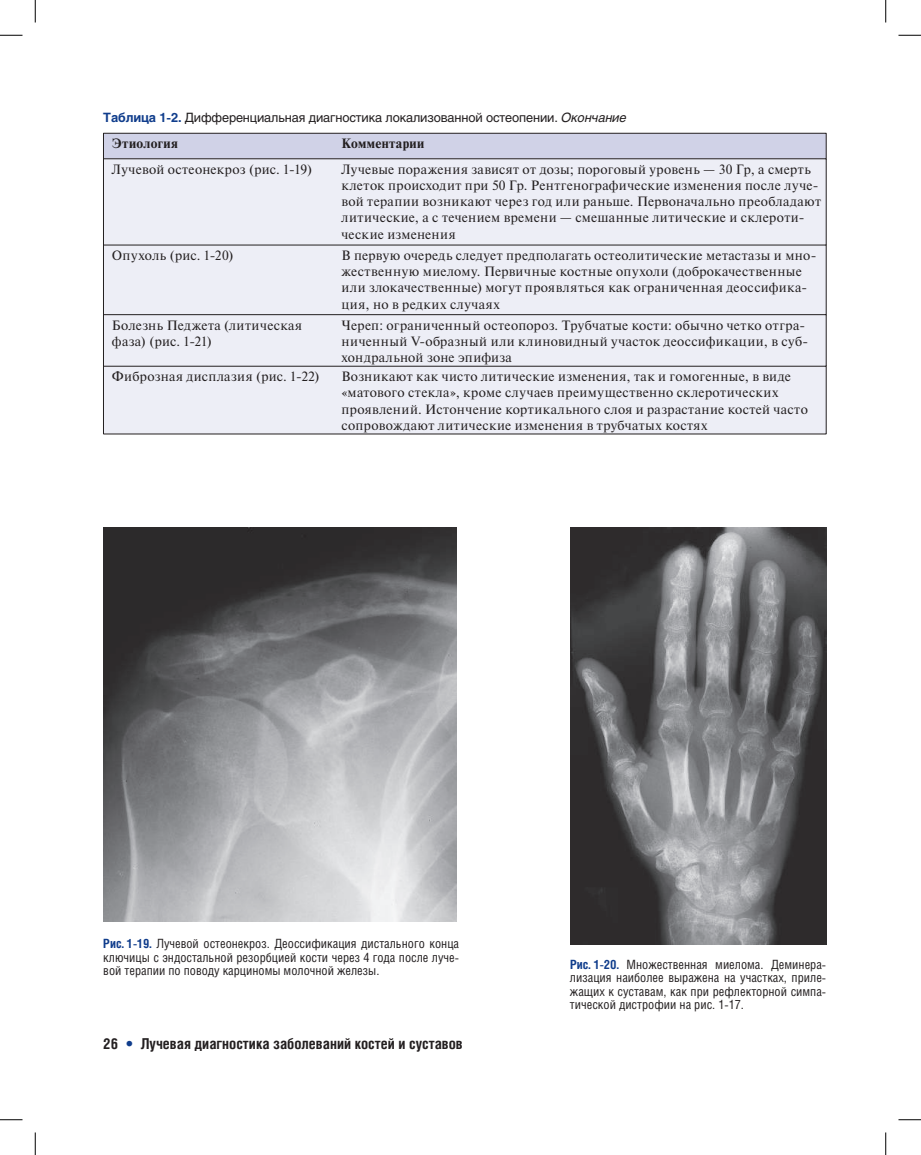
<style>
.page{position:relative;width:921px;height:1155px;background:#fff}
.page>*{position:absolute;margin:0;border:0;box-sizing:border-box;transform-origin:0 0}
.t1{font:700 15px "Helios Cond";color:#231f20}
.t2{font:13.5px/16.2px "Newton C";letter-spacing:.025em;color:#231f20}
.t3{font:700 13.5px "Newton C";letter-spacing:.02em;color:#231f20}
.t4{font:12.75px/13.5px "Helios Cond";color:#231f20;text-align:justify}
.t5{font:12.75px "Helios";letter-spacing:-.01em;color:#231f20}
.s1{font-weight:700;color:#103d8c}
.s2{font-style:italic}
.s3{color:#103d8c}
</style>
<div class="page">
<img style="left:571px;top:527px;width:255px;height:417px">
<img style="left:103px;top:527px;width:353px;height:394px">
<div style="left:104px;top:159px;width:722px;height:275px;background:#edeef6"></div>
<div style="left:103px;top:133px;width:724px;height:26px;background:#d0d2e7"></div>
<hr style="left:103px;top:158px;width:723px;height:1px;background:#231f20">
<hr style="left:103px;top:159px;width:1px;height:86px;background:#231f20">
<hr style="left:826px;top:159px;width:1px;height:86px;background:#231f20">
<hr style="left:103px;top:245px;width:230px;height:1px;background:#231f20">
<hr style="left:103px;top:245px;width:1px;height:69px;background:#231f20">
<hr style="left:333px;top:245px;width:493px;height:1px;background:#231f20">
<hr style="left:826px;top:245px;width:1px;height:69px;background:#231f20">
<hr style="left:103px;top:314px;width:230px;height:1px;background:#231f20">
<hr style="left:103px;top:315px;width:1px;height:51px;background:#231f20">
<hr style="left:333px;top:314px;width:493px;height:1px;background:#231f20">
<hr style="left:826px;top:315px;width:1px;height:51px;background:#231f20">
<hr style="left:103px;top:366px;width:230px;height:1px;background:#231f20">
<hr style="left:103px;top:366px;width:1px;height:68px;background:#231f20">
<hr style="left:333px;top:366px;width:493px;height:1px;background:#231f20">
<hr style="left:826px;top:366px;width:1px;height:68px;background:#231f20">
<hr style="left:103px;top:434px;width:230px;height:1px;background:#231f20">
<hr style="left:333px;top:434px;width:493px;height:1px;background:#231f20">
<svg style="left:0;top:35px;width:22px;height:1px"></svg>
<svg style="left:898px;top:35px;width:23px;height:1px"></svg>
<svg style="left:0;top:1119px;width:22px;height:1px"></svg>
<svg style="left:898px;top:1119px;width:23px;height:1px"></svg>
<svg style="left:35px;top:0;width:1px;height:22px"></svg>
<svg style="left:35px;top:1132px;width:1px;height:23px"></svg>
<svg style="left:885px;top:0;width:1px;height:22px"></svg>
<svg style="left:885px;top:1132px;width:1px;height:23px"></svg>
<p class="t5" style="left:103px;top:112px;width:525px"><span class="s1">Таблица 1-2.</span> Дифференциальная диагностика локализованной остеопении. <span class="s2">Окончание</span></p>
<p class="t3" style="left:112px;top:139px;width:67px">Этиология</p>
<p class="t3" style="left:342px;top:139px;width:84px">Комментарии</p>
<p class="t2" style="left:112px;top:162px;width:202px">Лучевой остеонекроз (рис. 1-19)</p>
<p class="t2" style="left:341px;top:162px;width:481px">Лучевые поражения зависят от дозы; пороговый уровень — 30 Гр, а смерть клеток происходит при 50 Гр. Рентгенографические изменения после луче&shy;вой терапии возникают через год или раньше. Первоначально преобладают литические, а с течением времени — смешанные литические и склероти&shy;ческие изменения</p>
<p class="t2" style="left:112px;top:248px;width:123px">Опухоль (рис. 1-20)</p>
<p class="t2" style="left:341px;top:248px;width:476px">В первую очередь следует предполагать остеолитические метастазы и мно&shy;жественную миелому. Первичные костные опухоли (доброкачественные или злокачественные) могут проявляться как ограниченная деоссифика&shy;ция, но в редких случаях</p>
<p class="t2" style="left:112px;top:318px;width:192px">Болезнь Педжета (литическая фаза) (рис. 1-21)</p>
<p class="t2" style="left:341px;top:318px;width:468px">Череп: ограниченный остеопороз. Трубчатые кости: обычно четко отгра&shy;ниченный V-образный или клиновидный участок деоссификации, в суб&shy;хондральной зоне эпифиза</p>
<p class="t2" style="left:112px;top:369px;width:209px">Фиброзная дисплазия (рис. 1-22)</p>
<p class="t2" style="left:341px;top:369px;width:468px">Возникают как чисто литические изменения, так и гомогенные, в виде «матового стекла», кроме случаев преимущественно склеротических проявлений. Истончение кортикального слоя и разрастание костей часто сопровождают литические изменения в трубчатых костях</p>
<p class="t4" style="left:103px;top:938px;width:357px"><span class="s1">Рис. 1-19.</span> Лучевой остеонекроз. Деоссификация дистального конца ключицы с эндостальной резорбцией кости через 4 года после луче&shy;вой терапии по поводу карциномы молочной железы.</p>
<p class="t1" style="left:103px;top:1038px;width:361px">26 <span class="s3">•</span> Лучевая диагностика заболеваний костей и суставов</p>
<p class="t4" style="left:570px;top:958px;width:258px"><span class="s1">Рис. 1-20.</span> Множественная миелома. Деминера&shy;лизация наиболее выражена на участках, приле&shy;жащих к суставам, как при рефлекторной симпа&shy;тической дистрофии на рис. 1-17.</p>
</div>
